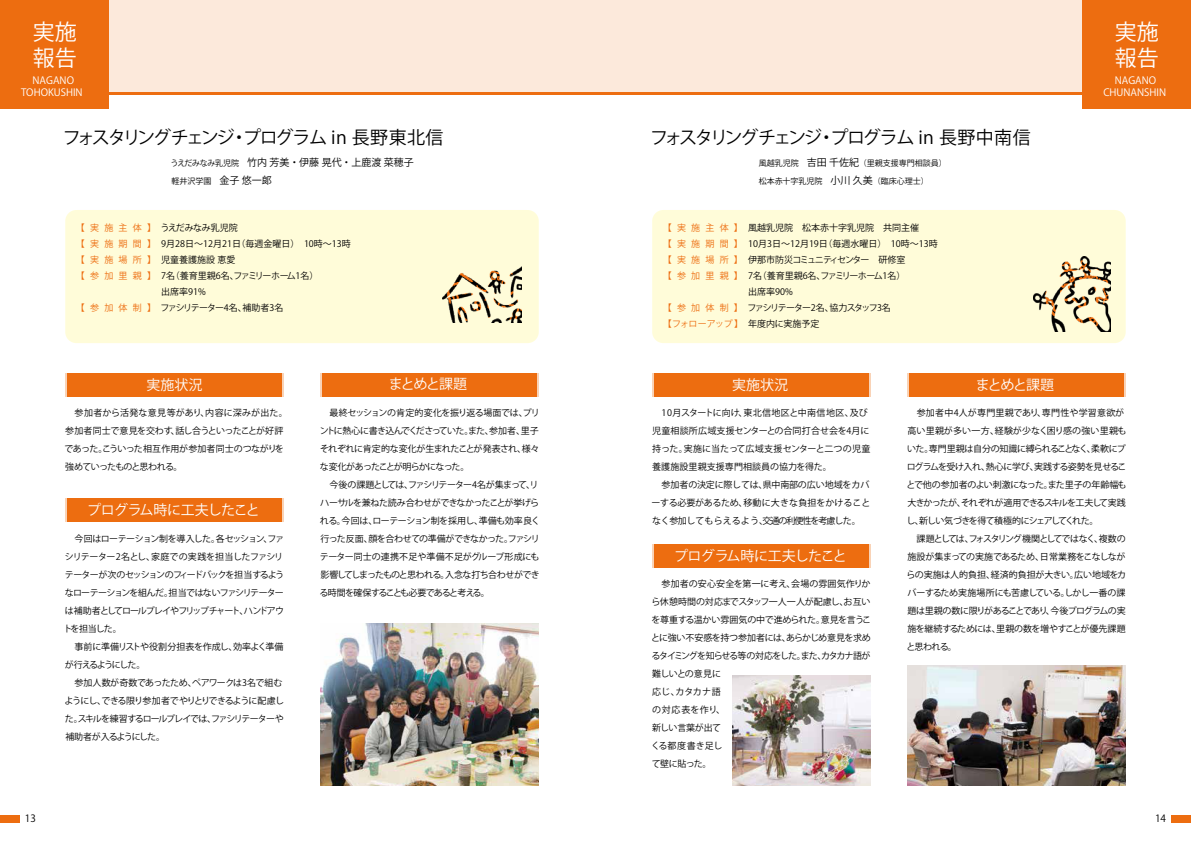
<style>
.page{position:relative;width:1191px;height:842px;background:#fff}
.page>*{position:absolute;margin:0;border:0;box-sizing:border-box;transform-origin:0 0}
.t1{font:300 22px/26px "UD Shin Go Pr 6";color:#fff}
.t2{font:500 18px "UD Reimin Pr 6";letter-spacing:-.105em;color:#000}
.t3{font:14px "New Cezanne Pro B";letter-spacing:-.045em;color:#fff}
.t4{font:700 10px/12px "Helvetica";color:#fff;text-align:center}
.t5{font:10px "New Cezanne Pro M";color:#000}
.t6{font:700 10px "Helvetica";color:#000}
.t7{font:9px/18px "New Cezanne Pro M";letter-spacing:-.04em;color:#000}
.t8{font:9px/16px "New Cezanne Pro M";color:#000}
.t9{font:9px/18px "New Cezanne Pro M";letter-spacing:-.085em;color:#000}
.t10{font:9px/18px "New Cezanne Pro M";letter-spacing:-.02em;color:#000}
.t11{font:9px/16px "New Cezanne Pro M";letter-spacing:.58em;color:#ed6d10;text-align:justify}
.t12{font:9px/16px "New Cezanne Pro M";color:#ed6d10}
.t13{font:8px "New Cezanne Pro M";color:#000}
.s1{font-size:8px}
.s2{font-size:10px}
</style>
<div class="page">
<div style="left:0;top:0;width:1191px;height:92px;background:#fce9db"></div>
<hr style="left:0;top:92px;width:1191px;height:2px;background:#ed6d10">
<div style="left:0;top:0;width:109px;height:109px;background:#ed6d10"></div>
<div style="left:1082px;top:0;width:109px;height:109px;background:#ed6d10"></div>
<div style="left:654px;top:544px;width:214px;height:23px;background:#ed6d10"></div>
<div style="left:909px;top:373px;width:214px;height:23px;background:#ed6d10"></div>
<div style="left:654px;top:373px;width:214px;height:23px;background:#ed6d10"></div>
<div style="left:652px;top:210px;width:473px;height:133px;background:#fffcd9;border-radius:11px"></div>
<img style="left:907px;top:665px;width:218px;height:120px">
<img style="left:733px;top:676px;width:137px;height:109px">
<img style="left:1034px;top:257px;width:76px;height:75px">
<div style="left:67px;top:373px;width:214px;height:23px;background:#ed6d10"></div>
<svg style="left:320px;top:373px;width:219px;height:23px"></svg>
<div style="left:322px;top:373px;width:214px;height:23px;background:#ed6d10"></div>
<svg style="left:65px;top:499px;width:219px;height:23px"></svg>
<div style="left:67px;top:499px;width:214px;height:23px;background:#ed6d10"></div>
<div style="left:65px;top:210px;width:474px;height:133px;background:#fffcd9;border-radius:11px"></div>
<img style="left:443px;top:267px;width:78px;height:56px">
<img style="left:320px;top:623px;width:219px;height:162px">
<div style="left:0;top:815px;width:20px;height:7px;background:#ed6d10"></div>
<div style="left:1171px;top:815px;width:20px;height:7px;background:#ed6d10"></div>
<h1 class="t1" style="left:33px;top:20px;width:45px">実施報告</h1>
<p class="t4" style="left:21px;top:75px;width:63px">NAGANO<br>TOHOKUSHIN</p>
<h2 class="t2" style="left:63px;top:127px;width:382px">フォスタリングチェンジ・プログラム in 長野東北信</h2>
<p class="t5" style="left:171px;top:157px;width:245px"><span class="s1">うえだみなみ乳児院　</span>竹内 芳美 ・ 伊藤 晃代 ・ 上鹿渡 菜穂子</p>
<p class="t13" style="left:171px;top:177px;width:102px">軽井沢学園　<span class="s2">金子 悠一郞</span></p>
<p class="t11" style="left:76px;top:220px;width:82px">【実施主体】【実施期間】【実施場所】【参加里親】</p>
<p class="t11" style="left:76px;top:300px;width:82px">【参加体制】</p>
<p class="t8" style="left:160px;top:220px;width:192px">うえだみなみ乳児院<br>9月28日～12月21日（毎週金曜日）　10時～13時児童養護施設 恵愛<br>7名（養育里親6名、ファミリーホーム1名）<br>出席率91%<br>ファシリテーター4名、補助者3名</p>
<h3 class="t3" style="left:146px;top:377px;width:57px">実施状況</h3>
<h3 class="t3" style="left:389px;top:376px;width:80px">まとめと課題</h3>
<p class="t10" style="left:65px;top:404px;width:225px">　参加者から活発な意見等があり、内容に深みが出た。参加者同士で意見を交わす、話し合うといったことが好評であった。こういった相互作用が参加者同士のつながりを強めていったものと思われる。</p>
<h3 class="t3" style="left:87px;top:502px;width:174px">プログラム時に工夫したこと</h3>
<p class="t9" style="left:63px;top:529px;width:222px">　今回はローテーション制を導入した。各セッション、ファシリテーター2名とし、家庭での実践を担当したファシリテーターが次のセッションのフィードバックを担当するようなローテーションを組んだ。担当ではないファシリテーターは補助者としてロールプレイやフリップチャート、ハンドアウトを担当した。<br>　事前に準備リストや役割分担表を作成し、効率よく準備が行えるようにした。<br>　参加人数が奇数であったため、ペアワークは3名で組むようにし、できる限り参加者でやりとりできるように配慮した。スキルを練習するロールプレイでは、ファシリテーターや補助者が入るようにした。</p>
<p class="t7" style="left:319px;top:404px;width:222px">　最終セッションの肯定的変化を振り返る場面では、プリントに熱心に書き込んでくださっていた。また、参加者、里子それぞれに肯定的な変化が生まれたことが発表され、様々な変化があったことが明らかになった。<br>　今後の課題としては、ファシリテーター4名が集まって、リハーサルを兼ねた読み合わせができなかったことが挙げられる。今回は、ローテーション制を採用し、準備も効率良く行った反面、顔を合わせての準備ができなかった。ファシリテーター同士の連携不足や準備不足がグループ形成にも影響してしまったものと思われる。入念な打ち合わせができる時間を確保することも必要であると考える。</p>
<h1 class="t1" style="left:1115px;top:20px;width:45px">実施報告</h1>
<h2 class="t2" style="left:650px;top:127px;width:382px">フォスタリングチェンジ・プログラム in 長野中南信</h2>
<p class="t13" style="left:758px;top:159px;width:190px">風越乳児院　<span class="s2">吉田 千佐紀</span> （里親支援専門相談員）</p>
<p class="t13" style="left:758px;top:177px;width:172px">松本赤十字乳児院　<span class="s2">小川 久美</span> （臨床心理士）</p>
<p class="t11" style="left:663px;top:220px;width:82px">【実施主体】【実施期間】【実施場所】【参加里親】</p>
<p class="t12" style="left:663px;top:300px;width:82px">【参加体制】【フォローアップ】</p>
<p class="t8" style="left:747px;top:220px;width:192px">風越乳児院　松本赤十字乳児院　共同主催<br>10月3日～12月19日（毎週水曜日）　10時～13時伊那市防災コミュニティセンター　研修室<br>7名（養育里親6名、ファミリーホーム1名）<br>出席率90%<br>ファシリテーター2名、協力スタッフ3名<br>年度内に実施予定</p>
<h3 class="t3" style="left:732px;top:376px;width:57px">実施状況</h3>
<h3 class="t3" style="left:975px;top:376px;width:80px">まとめと課題</h3>
<p class="t4" style="left:1103px;top:75px;width:64px">NAGANO<br>CHUNANSHIN</p>
<p class="t8" style="left:651px;top:404px;width:220px;line-height:18px">　10月スタートに向け、東北信地区と中南信地区、及び児童相談所広域支援センターとの合同打合せ会を4月に持った。実施に当たって広域支援センターと二つの児童養護施設里親支援専門相談員の協力を得た。<br>　参加者の決定に際しては､県中南部の広い地域をカバーする必要があるため､移動に大きな負担をかけることなく参加してもらえるよう､交通の利便性を考慮した｡</p>
<h3 class="t3" style="left:674px;top:548px;width:174px">プログラム時に工夫したこと</h3>
<p class="t7" style="left:651px;top:575px;width:222px">　参加者の安心安全を第一に考え、会場の雰囲気作りから休憩時間の対応までスタッフ一人一人が配慮し、お互いを尊重する温かい雰囲気の中で進められた。意見を言うことに強い不安感を持つ参加者には、あらかじめ意見を求めるタイミングを知らせる等の対応をした。また、カタカナ語が難しいとの意見に<br>応じ、カタカナ語<br>の対応表を作り、<br>新しい言葉が出て<br>くる都度書き足し<br>て壁に貼った。</p>
<p class="t7" style="left:906px;top:404px;width:222px">　参加者中4人が専門里親であり、専門性や学習意欲が高い里親が多い一方、経験が少なく困り感の強い里親もいた。専門里親は自分の知識に縛られることなく、柔軟にプログラムを受け入れ、熱心に学び、実践する姿勢を見せることで他の参加者のよい刺激になった。また里子の年齢幅も大きかったが、それぞれが適用できるスキルを工夫して実践し、新しい気づきを得て積極的にシェアしてくれた。<br>　課題としては、フォスタリング機関としてではなく、複数の施設が集まっての実施であるため、日常業務をこなしながらの実施は人的負担、経済的負担が大きい。広い地域をカバーするため実施場所にも苦慮している。しかし一番の課題は里親の数に限りがあることであり、今後プログラムの実施を継続するためには、里親の数を増やすことが優先課題と思われる。</p>
<p class="t6" style="left:25px;top:813px;width:13px">13</p>
<p class="t6" style="left:1155px;top:813px;width:13px">14</p>
</div>
